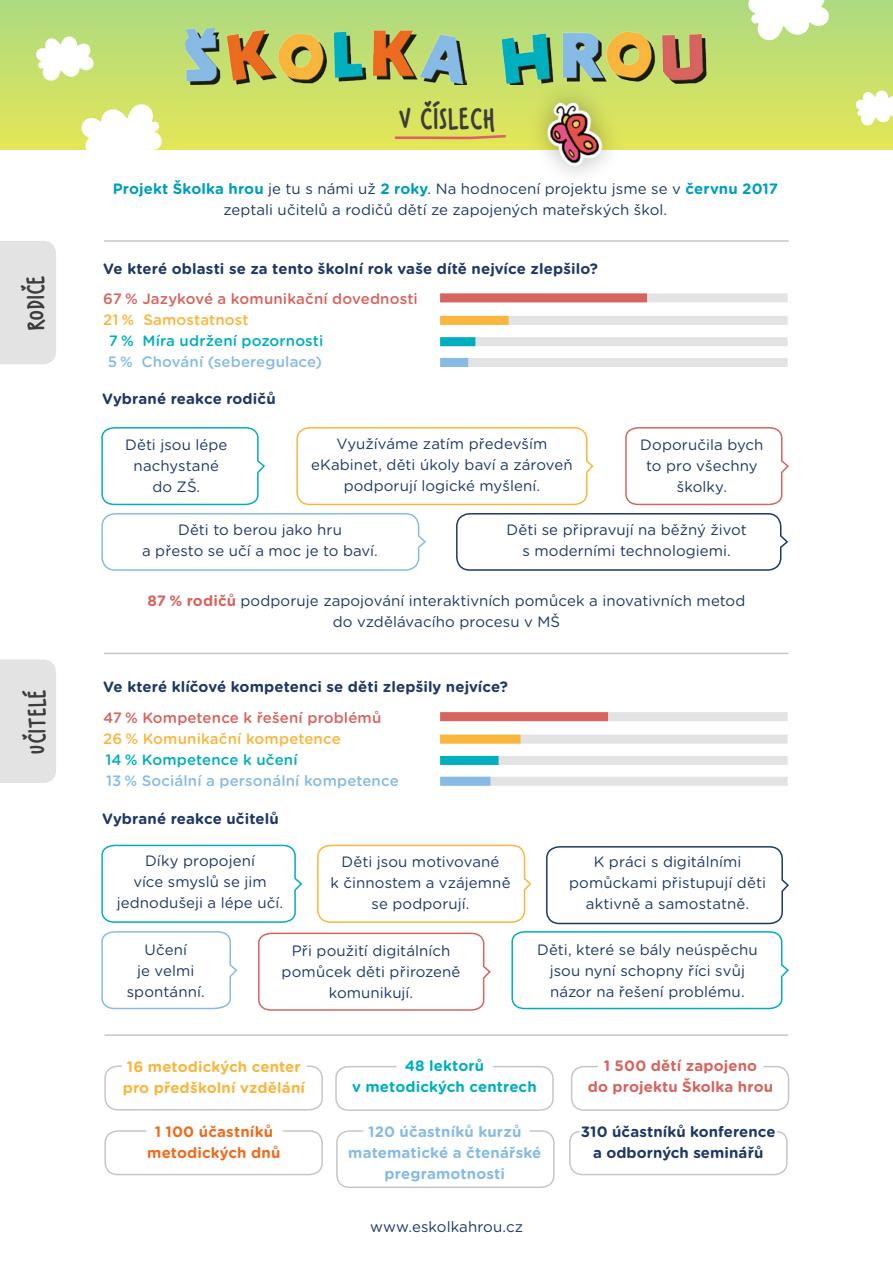
<style>
.page{position:relative;width:893px;height:1263px;background:#fff}
.page>*{position:absolute;margin:0;border:0;box-sizing:border-box;transform-origin:0 0}
.t1{font:26.4px "Lango Px Fat";letter-spacing:.06em;color:#3c3c3b}
.t2{font:21.9px "Lango Px Fat";letter-spacing:.06em;color:#3c3c3b}
.t3{font:15px/21px "Gotham Rounded";letter-spacing:.005em;color:#1e3867;text-align:center}
.t4{font:700 15px/21px "Gotham Rounded";letter-spacing:.005em;color:#1e3867;text-align:center}
.t5{font:500 15px "Gotham Rounded";letter-spacing:.01em;color:#d7645e}
.t6{font:500 15px "Gotham Rounded";letter-spacing:.01em;color:#87bbe5}
.t7{font:700 15px/21px "Gotham Rounded";letter-spacing:.01em;color:#87bbe5;text-align:center}
.t8{font:500 15px "Gotham Rounded";letter-spacing:.01em;color:#00afbe}
.t9{font:700 15px/21px "Gotham Rounded";letter-spacing:.01em;color:#fab63d}
.t10{font:500 15px "Gotham Rounded";letter-spacing:.01em;color:#fab63d}
.t11{font:700 15px/21px "Gotham Rounded";letter-spacing:.01em;color:#d7645e;text-align:center}
.t12{font:700 15px/21px "Gotham Rounded";letter-spacing:.01em;color:#00afbe;text-align:center}
.t13{font:700 15px/21px "Gotham Rounded";letter-spacing:.015em;color:#ed6c1f;text-align:center}
.s1{font-weight:700;color:#009fbc}
.s2{font-weight:700;color:#d7645e}
</style>
<div class="page">
<div style="left:0;top:241px;width:56px;height:123px;background:#e3e3e3"></div>
<svg style="left:101px;top:427px;width:164px;height:79px"></svg>
<svg style="left:625px;top:427px;width:164px;height:79px"></svg>
<svg style="left:296px;top:427px;width:298px;height:79px"></svg>
<svg style="left:101px;top:844px;width:688px;height:167px"></svg>
<svg style="left:101px;top:513px;width:325px;height:58px"></svg>
<svg style="left:456px;top:513px;width:333px;height:58px"></svg>
<div style="left:0;top:659px;width:56px;height:124px;background:#e3e3e3"></div>
<div style="left:0;top:0;width:893px;height:150px;background:linear-gradient(to bottom,#acda81,#e4e657)"></div>
<svg style="left:79px;top:103px;width:84px;height:47px"></svg>
<svg style="left:747px;top:0;width:84px;height:41px"></svg>
<svg style="left:855px;top:90px;width:38px;height:36px"></svg>
<svg style="left:35px;top:36px;width:60px;height:45px"></svg>
<img style="left:185px;top:28px;width:281px;height:57px">
<img style="left:475px;top:30px;width:272px;height:55px">
<img style="left:496px;top:73px;width:149px;height:101px">
<svg style="left:393px;top:134px;width:114px;height:6px"></svg>
<hr style="left:105px;top:240px;width:683px;height:2px;background:#c6c6c6">
<hr style="left:105px;top:653px;width:683px;height:1px;background:#c6c6c6">
<div style="left:440px;top:293px;width:348px;height:9px;background:#e3e3e3"></div>
<div style="left:440px;top:712px;width:348px;height:9px;background:#e3e3e3"></div>
<div style="left:440px;top:316px;width:348px;height:9px;background:#e3e3e3"></div>
<div style="left:440px;top:735px;width:348px;height:9px;background:#e3e3e3"></div>
<div style="left:440px;top:337px;width:348px;height:9px;background:#e3e3e3"></div>
<div style="left:440px;top:756px;width:348px;height:9px;background:#e3e3e3"></div>
<div style="left:442px;top:358px;width:346px;height:9px;background:#e3e3e3"></div>
<div style="left:442px;top:777px;width:346px;height:9px;background:#e3e3e3"></div>
<div style="left:440px;top:293px;width:207px;height:9px;background:#d7645e"></div>
<div style="left:440px;top:712px;width:168px;height:9px;background:#d7645e"></div>
<div style="left:440px;top:316px;width:69px;height:9px;background:#fab63d"></div>
<div style="left:440px;top:735px;width:81px;height:9px;background:#fab63d"></div>
<div style="left:440px;top:337px;width:35px;height:9px;background:#00afbe"></div>
<div style="left:440px;top:756px;width:59px;height:9px;background:#00afbe"></div>
<div style="left:440px;top:358px;width:28px;height:9px;background:#87bbe5"></div>
<div style="left:440px;top:777px;width:50px;height:9px;background:#87bbe5"></div>
<div style="left:104px;top:1130px;width:219px;height:45px;border:2px solid #c6c6c6;border-radius:12px"></div>
<div style="left:336px;top:1130px;width:219px;height:58px;border:2px solid #c6c6c6;border-radius:12px"></div>
<svg style="left:569px;top:1131px;width:219px;height:45px"></svg>
<div style="left:335px;top:1066px;width:219px;height:45px;border:2px solid #c6c6c6;border-radius:12px"></div>
<div style="left:571px;top:1066px;width:218px;height:45px;border:2px solid #c6c6c6;border-radius:12px"></div>
<div style="left:104px;top:1065px;width:219px;height:45px;border:2px solid #c6c6c6;border-radius:12px"></div>
<hr style="left:105px;top:1034px;width:683px;height:2px;background:#c6c6c6">
<h2 class="t2" style="left:19px;top:330px;width:56px;rotate:-90deg">RODIČE</h2>
<h2 class="t2" style="left:21px;top:753px;width:65px;rotate:-90deg">UČITELÉ</h2>
<h1 class="t1" style="left:400px;top:99px;width:96px">V ČÍSLECH</h1>
<p class="t3" style="left:113px;top:177px;width:667px"><span class="s1">Projekt Školka hrou</span> je tu s námi už <span class="s1">2 roky</span>. Na hodnocení projektu jsme se v <span class="s1">červnu 2017 </span>zeptali učitelů a rodičů dětí ze zapojených mateřských škol.</p>
<p class="t4" style="left:103px;top:258px;width:496px">Ve které oblasti se za tento školní rok vaše dítě nejvíce zlepšilo?</p>
<p class="t5" style="left:103px;top:288px;width:316px">67 % Jazykové a komunikační dovednosti</p>
<p class="t10" style="left:103px;top:309px;width:147px">21 % Samostatnost</p>
<p class="t8" style="left:109px;top:330px;width:216px">7 % Míra udržení pozornosti</p>
<p class="t6" style="left:108px;top:351px;width:216px">5 % Chování (seberegulace)</p>
<p class="t4" style="left:102px;top:387px;width:175px">Vybrané reakce rodičů</p>
<p class="t3" style="left:311px;top:433px;width:263px">Využíváme zatím především eKabinet, děti úkoly baví a zároveň podporují logické myšlení.</p>
<p class="t3" style="left:506px;top:519px;width:242px">Děti se připravují na běžný život s moderními technologiemi.</p>
<p class="t3" style="left:125px;top:433px;width:104px">Děti jsou lépe nachystané do ZŠ.</p>
<p class="t3" style="left:640px;top:434px;width:125px">Doporučila bych to pro všechny školky.</p>
<p class="t3" style="left:142px;top:519px;width:237px">Děti to berou jako hru<br>a přesto se učí a moc je to baví.</p>
<p class="t3" style="left:148px;top:589px;width:599px"><span class="s2">87 % rodičů</span> podporuje zapojování interaktivních pomůcek a inovativních metod do vzdělávacího procesu v MŠ</p>
<p class="t4" style="left:103px;top:675px;width:406px">Ve které klíčové kompetenci se děti zlepšily nejvíce?</p>
<p class="t5" style="left:103px;top:706px;width:280px">47 % Kompetence k řešení problémů</p>
<p class="t10" style="left:103px;top:727px;width:239px">26 % Komunikační kompetence</p>
<p class="t8" style="left:105px;top:748px;width:194px">14 % Kompetence k učení</p>
<p class="t6" style="left:106px;top:769px;width:294px">13 % Sociální a personální kompetence</p>
<p class="t4" style="left:102px;top:808px;width:178px">Vybrané reakce učitelů</p>
<p class="t3" style="left:117px;top:850px;width:168px">Díky propojení<br>více smyslů se jim jednodušeji a lépe učí.</p>
<p class="t3" style="left:330px;top:850px;width:182px">Děti jsou motivované<br>k činnostem a vzájemně se podporují.</p>
<p class="t3" style="left:569px;top:850px;width:198px">K práci s digitálními pomůckami přistupují děti aktivně a samostatně.</p>
<p class="t3" style="left:127px;top:939px;width:79px">Učení<br>je velmi spontánní.</p>
<p class="t3" style="left:282px;top:939px;width:180px">Při použití digitálních pomůcek děti přirozeně komunikují.</p>
<p class="t3" style="left:537px;top:938px;width:222px">Děti, které se bály neúspěchu jsou nyní schopny říci svůj názor na řešení problému.</p>
<p class="t9" style="left:123px;top:1055px;width:184px">16 metodických center pro předškolní vzdělání</p>
<p class="t12" style="left:352px;top:1055px;width:186px">48 lektorů<br>v metodických centrech</p>
<p class="t7" style="left:348px;top:1120px;width:195px">120 účastníků kurzů matematické a čtenářské pregramotnosti</p>
<p class="t13" style="left:147px;top:1120px;width:135px">1 100 účastníků metodických dnů</p>
<p class="t3" style="left:370px;top:1215px;width:155px">www.eskolkahrou.cz</p>
<p class="t11" style="left:588px;top:1055px;width:187px">1 500 dětí zapojeno<br>do projektu Školka hrou</p>
<p class="t4" style="left:581px;top:1120px;width:196px">310 účastníků konference a odborných seminářů</p>
</div>
